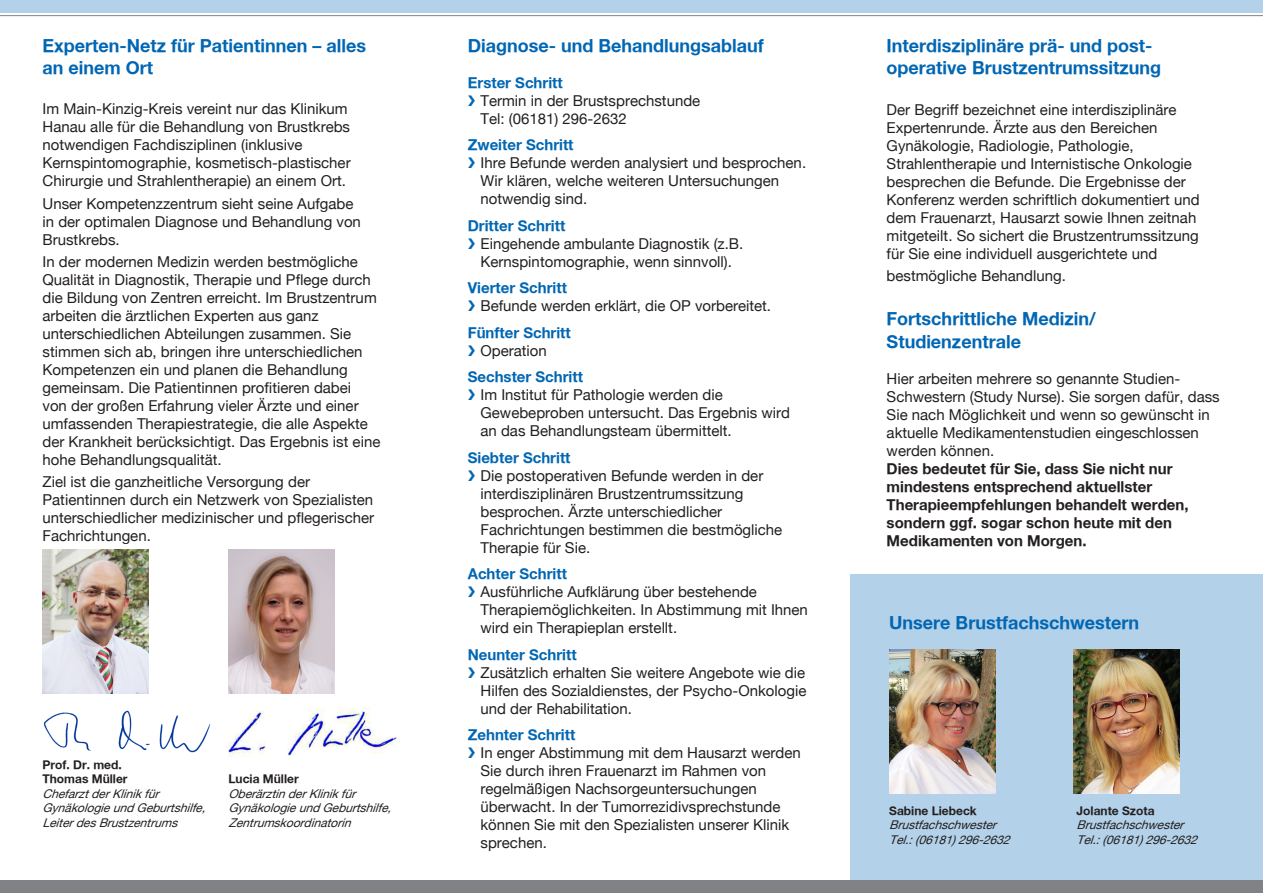
<style>
.page{position:relative;width:1263px;height:893px;background:#fff}
.page>*{position:absolute;margin:0;border:0;box-sizing:border-box;transform-origin:0 0}
.t1{font:700 18px/22.5px "Helvetica Neue";color:#0166b3}
.t2{font:15px/18px "Helvetica Neue";color:#231f20}
.t3{font:700 15px/18px "Helvetica Neue";color:#231f20}
.t4{font:700 15px "Helvetica Neue";color:#0166b3}
.t5{font:italic 12px "Helvetica Neue";color:#231f20}
.t6{font:700 12px/14.4px "Helvetica Neue";color:#231f20}
</style>
<div class="page">
<div style="left:850px;top:574px;width:413px;height:306px;background:#b3d1e8"></div>
<div style="left:0;top:0;width:1263px;height:13px;background:#b3d1e8"></div>
<div style="left:0;top:880px;width:1263px;height:13px;background:#808285"></div>
<hr style="left:0;top:15px;width:1263px;height:1px;background:#808285">
<img style="left:43px;top:550px;width:106px;height:143px">
<img style="left:228px;top:550px;width:107px;height:143px">
<img style="left:889px;top:650px;width:106px;height:143px">
<img style="left:1074px;top:650px;width:106px;height:143px">
<img style="left:43px;top:710px;width:168px;height:43px">
<img style="left:228px;top:707px;width:171px;height:50px">
<p class="t1" style="left:43px;top:34px;width:325px">Experten-Netz für Patientinnen – alles an einem Ort</p>
<p class="t2" style="left:43px;top:100px;width:310px">Im Main-Kinzig-Kreis vereint nur das Klinikum Hanau alle für die Behandlung von Brustkrebs notwendigen Fachdisziplinen (inklusive Kernspintomographie, kosmetisch-plastischer Chirurgie und Strahlentherapie) an einem Ort.</p>
<p class="t2" style="left:43px;top:194px;width:320px">Unser Kompetenzzentrum sieht seine Aufgabe in der optimalen Diagnose und Behandlung von<br>Brustkrebs.</p>
<p class="t2" style="left:43px;top:252px;width:339px">In der modernen Medizin werden bestmögliche Qualität in Diagnostik, Therapie und Pflege durch die Bildung von Zentren erreicht. Im Brustzentrum arbeiten die ärztlichen Experten aus ganz unterschiedlichen Abteilungen zusammen. Sie stimmen sich ab, bringen ihre unterschiedlichen Kompetenzen ein und planen die Behandlung gemeinsam. Die Patientinnen profitieren dabei<br>von der großen Erfahrung vieler Ärzte und einer umfassenden Therapiestrategie, die alle Aspekte der Krankheit berücksichtigt. Das Ergebnis ist eine hohe Behandlungsqualität.</p>
<p class="t2" style="left:43px;top:473px;width:333px">Ziel ist die ganzheitliche Versorgung der Patientinnen durch ein Netzwerk von Spezialisten unterschiedlicher medizinischer und pflegerischer Fachrichtungen.</p>
<p class="t6" style="left:43px;top:757px;width:87px">Prof. Dr. med.<br>Thomas Müller</p>
<p class="t5" style="left:43px;top:786px;width:122px">ChefarztderKlinikfür</p>
<p class="t5" style="left:43px;top:801px;width:169px">GynäkologieundGeburtshilfe,</p>
<p class="t5" style="left:43px;top:815px;width:141px">LeiterdesBrustzentrums</p>
<p class="t6" style="left:228px;top:772px;width:72px">Lucia Müller</p>
<p class="t5" style="left:228px;top:786px;width:133px">OberärztinderKlinikfür</p>
<p class="t5" style="left:228px;top:801px;width:169px">GynäkologieundGeburtshilfe,</p>
<p class="t5" style="left:228px;top:815px;width:128px">Zentrumskoordinatorin</p>
<p class="t1" style="left:468px;top:34px;width:297px">Diagnose- und Behandlungsablauf</p>
<p class="t4" style="left:468px;top:73px;width:97px">Erster Schritt</p>
<p class="t2" style="left:480px;top:91px;width:221px">Termin in der Brustsprechstunde<br>Tel: (06181) 296-2632</p>
<p class="t4" style="left:468px;top:135px;width:107px">Zweiter Schritt</p>
<p class="t2" style="left:480px;top:154px;width:327px">Ihre Befunde werden analysiert und besprochen.<br>Wir klären, welche weiteren Untersuchungen notwendig sind.</p>
<p class="t4" style="left:468px;top:216px;width:99px">Dritter Schritt</p>
<p class="t2" style="left:480px;top:234px;width:264px">Eingehende ambulante Diagnostik (z.B.<br>Kernspintomographie, wenn sinnvoll).</p>
<p class="t4" style="left:468px;top:278px;width:101px">Vierter Schritt</p>
<p class="t2" style="left:480px;top:297px;width:292px">Befunde werden erklärt, die OP vorbereitet.</p>
<p class="t4" style="left:468px;top:323px;width:105px">Fünfter Schritt</p>
<p class="t2" style="left:480px;top:341px;width:68px">Operation</p>
<p class="t4" style="left:468px;top:367px;width:117px">Sechster Schritt</p>
<p class="t2" style="left:480px;top:386px;width:311px">Im Institut für Pathologie werden die<br>Gewebeproben untersucht. Das Ergebnis wird an das Behandlungsteam übermittelt.</p>
<p class="t4" style="left:468px;top:448px;width:104px">Siebter Schritt</p>
<p class="t2" style="left:480px;top:466px;width:303px">Die postoperativen Befunde werden in der interdisziplinären Brustzentrumssitzung besprochen. Ärzte unterschiedlicher Fachrichtungen bestimmen die bestmögliche Therapie für Sie.</p>
<p class="t4" style="left:468px;top:564px;width:101px">Achter Schritt</p>
<p class="t2" style="left:480px;top:583px;width:329px">Ausführliche Aufklärung über bestehende<br>Therapiemöglichkeiten. In Abstimmung mit Ihnen wird ein Therapieplan erstellt.</p>
<p class="t4" style="left:468px;top:645px;width:110px">Neunter Schritt</p>
<p class="t2" style="left:480px;top:663px;width:327px;text-align:justify">Zusätzlich erhalten Sie weitere Angebote wie die Hilfen des Sozialdienstes, der Psycho-Onkologie und der Rehabilitation.</p>
<p class="t4" style="left:468px;top:725px;width:109px">Zehnter Schritt</p>
<p class="t2" style="left:480px;top:744px;width:322px">In enger Abstimmung mit dem Hausarzt werden Sie durch ihren Frauenarzt im Rahmen von regelmäßigen Nachsorgeuntersuchungen überwacht. In der Tumorrezidivsprechstunde können Sie mit den Spezialisten unserer Klinik sprechen.</p>
<p class="t1" style="left:887px;top:34px;width:276px">Interdisziplinäre prä- und post&shy;operative Brustzentrumssitzung</p>
<p class="t2" style="left:887px;top:100px;width:315px">Der Begriff bezeichnet eine interdisziplinäre Expertenrunde. Ärzte aus den Bereichen Gynäkologie, Radiologie, Pathologie, Strahlentherapie und Internistische Onkologie besprechen die Befunde. Die Ergebnisse der Konferenz werden schriftlich dokumentiert und dem Frauenarzt, Hausarzt sowie Ihnen zeitnah mitgeteilt. So sichert die Brustzentrumssitzung für Sie eine individuell ausgerichtete und</p>
<p class="t2" style="left:887px;top:267px;width:181px">bestmögliche Behandlung.</p>
<p class="t1" style="left:887px;top:307px;width:211px">Fortschrittliche Medizin/<br>Studienzentrale</p>
<p class="t2" style="left:887px;top:369px;width:335px">Hier arbeiten mehrere so genannte Studien-Schwestern (Study Nurse). Sie sorgen dafür, dass Sie nach Möglichkeit und wenn so gewünscht in aktuelle Medikamentenstudien eingeschlossen werden können.</p>
<p class="t3" style="left:887px;top:459px;width:303px">Dies bedeutet für Sie, dass Sie nicht nur mindestens entsprechend aktuellster Therapieempfehlungen behandelt werden, sondern ggf. sogar schon heute mit den Medikamenten von Morgen.</p>
<p class="t1" style="left:889px;top:611px;width:251px">Unsere Brustfachschwestern</p>
<p class="t6" style="left:889px;top:803px;width:89px">Sabine Liebeck</p>
<p class="t5" style="left:889px;top:818px;width:113px">Brustfachschwester</p>
<p class="t5" style="left:889px;top:832px;width:126px">Tel.:(06181) 296-2632</p>
<p class="t6" style="left:1076px;top:803px;width:80px">Jolante Szota</p>
<p class="t5" style="left:1076px;top:818px;width:113px">Brustfachschwester</p>
<p class="t5" style="left:1076px;top:832px;width:126px">Tel.:(06181) 296-2632</p>
</div>
